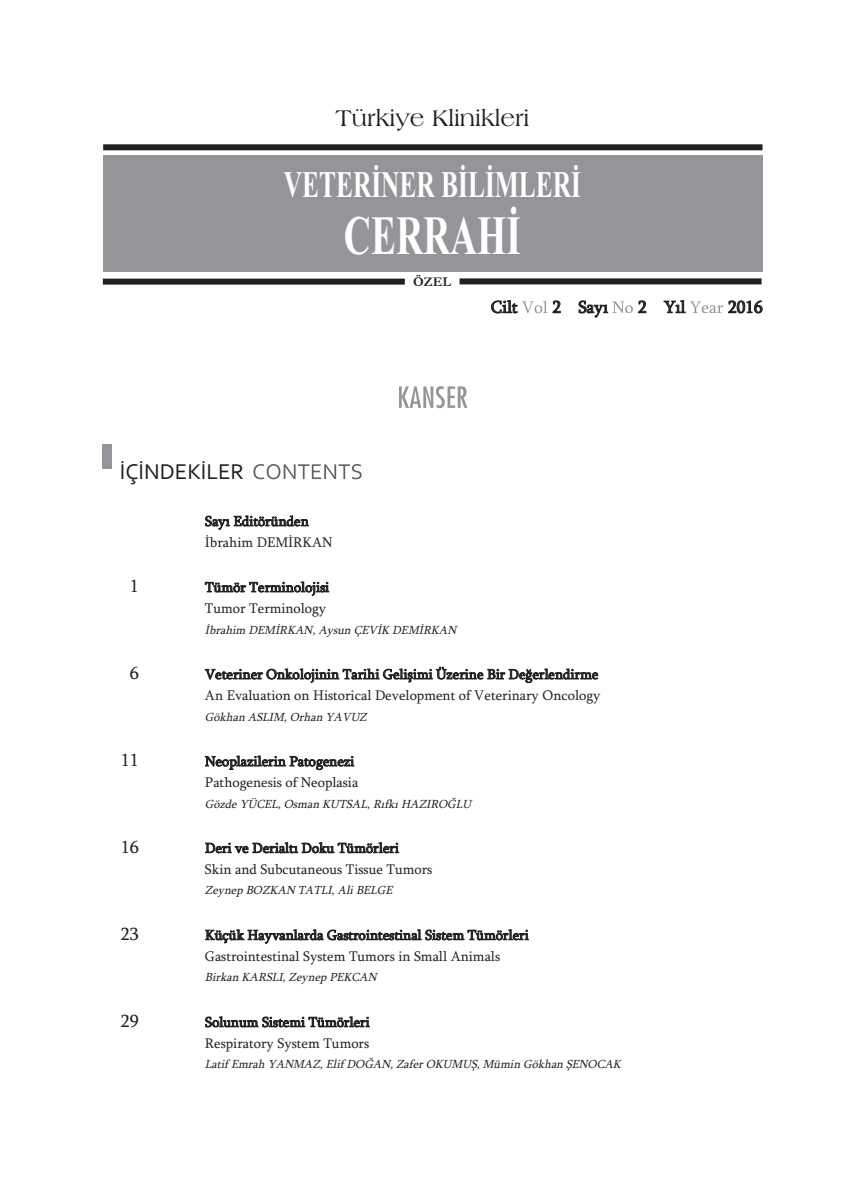
<style>
.page{position:relative;width:865px;height:1197px;background:#fff}
.page>*{position:absolute;margin:0;border:0;box-sizing:border-box;transform-origin:0 0}
.t1{font:700 55.35px "Times New Roman";color:#fff;scale:.68 1}
.t2{font:700 37.5px "Times New Roman";color:#fff;scale:.68 1}
.t3{font:24px "Americana BT Roman";color:#231f20}
.t4{font:22.5px "Corbel";color:#231f20}
.t5{font:18px "Sylfaen";color:#231f20}
.t6{font:17.25px "Sylfaen";color:#231f20}
.t7{font:14.25px/21px "Sylfaen";color:#231f20}
.t8{font:700 13.5px "Garamond";color:#231f20}
.t9{font:italic 12px "Sylfaen";color:#231f20}
</style>
<div class="page">
<svg style="left:253px;top:464px;width:108px;height:15px"></svg>
<div style="left:103px;top:444px;width:9px;height:25px;background:#939598"></div>
<svg style="left:522px;top:301px;width:25px;height:12px"></svg>
<svg style="left:612px;top:301px;width:21px;height:12px"></svg>
<svg style="left:690px;top:301px;width:33px;height:12px"></svg>
<div style="left:103px;top:156px;width:659px;height:116px;background:#939598"></div>
<div style="left:103px;top:144px;width:659px;height:6px;background:#231f20"></div>
<div style="left:103px;top:278px;width:302px;height:6px;background:#231f20"></div>
<div style="left:459px;top:278px;width:302px;height:6px;background:#231f20"></div>
<svg style="left:399px;top:386px;width:68px;height:22px"></svg>
<h3 class="t3" style="left:335px;top:104px;width:195px">Türkiye Klinikleri</h3>
<h2 class="t2" style="left:284px;top:162px;width:438px">VETERİNER BİLİMLERİ</h2>
<h1 class="t1" style="left:344px;top:202px;width:262px">CERRAHİ</h1>
<p class="t8" style="left:413px;top:273px;width:39px">ÖZEL</p>
<h3 class="t4" style="left:120px;top:458px;width:126px">İÇİNDEKİLER</h3>
<p class="t7" style="left:205px;top:510px;width:129px">Sayı Editöründen<br>İbrahim DEMİRKAN</p>
<p class="t6" style="left:491px;top:296px;width:28px">Cilt</p>
<p class="t6" style="left:552px;top:296px;width:57px">2 Sayı</p>
<p class="t6" style="left:638px;top:296px;width:49px">2 Yıl</p>
<p class="t6" style="left:728px;top:296px;width:36px">2016</p>
<p class="t5" style="left:130px;top:575px;width:10px">1</p>
<p class="t7" style="left:205px;top:576px;width:126px">Tümör Terminolojisi<br>Tumor Terminology</p>
<p class="t9" style="left:205px;top:622px;width:256px">İbrahim DEMİRKAN, Aysun ÇEVİK DEMİRKAN</p>
<p class="t5" style="left:130px;top:662px;width:10px">6</p>
<p class="t7" style="left:205px;top:663px;width:397px">Veteriner Onkolojinin Tarihi Gelişimi Üzerine Bir Değerlendirme<br>An Evaluation on Historical Development of Veterinary Oncology</p>
<p class="t9" style="left:205px;top:709px;width:167px">Gökhan ASLIM, Orhan YAVUZ</p>
<p class="t5" style="left:121px;top:749px;width:19px">11</p>
<p class="t7" style="left:205px;top:750px;width:155px">Neoplazilerin Patogenezi<br>Pathogenesis of Neoplasia</p>
<p class="t9" style="left:205px;top:796px;width:271px">Gözde YÜCEL, Osman KUTSAL, Rıfkı HAZIROĞLU</p>
<p class="t5" style="left:121px;top:836px;width:19px">16</p>
<p class="t7" style="left:205px;top:837px;width:229px">Deri ve Derialtı Doku Tümörleri<br>Skin and Subcutaneous Tissue Tumors</p>
<p class="t9" style="left:205px;top:883px;width:192px">Zeynep BOZKAN TATLI, Ali BELGE</p>
<p class="t5" style="left:121px;top:923px;width:19px">23</p>
<p class="t7" style="left:205px;top:924px;width:325px">Küçük Hayvanlarda Gastrointestinal Sistem Tümörleri<br>Gastrointestinal System Tumors in Small Animals</p>
<p class="t9" style="left:205px;top:970px;width:176px">Birkan KARSLI, Zeynep PEKCAN</p>
<p class="t5" style="left:121px;top:1010px;width:19px">29</p>
<p class="t7" style="left:205px;top:1011px;width:166px">Solunum Sistemi Tümörleri<br>Respiratory System Tumors</p>
<p class="t9" style="left:205px;top:1057px;width:421px">Latif Emrah YANMAZ, Elif DOĞAN, Zafer OKUMUŞ, Mümin Gökhan ŞENOCAK</p>
</div>
